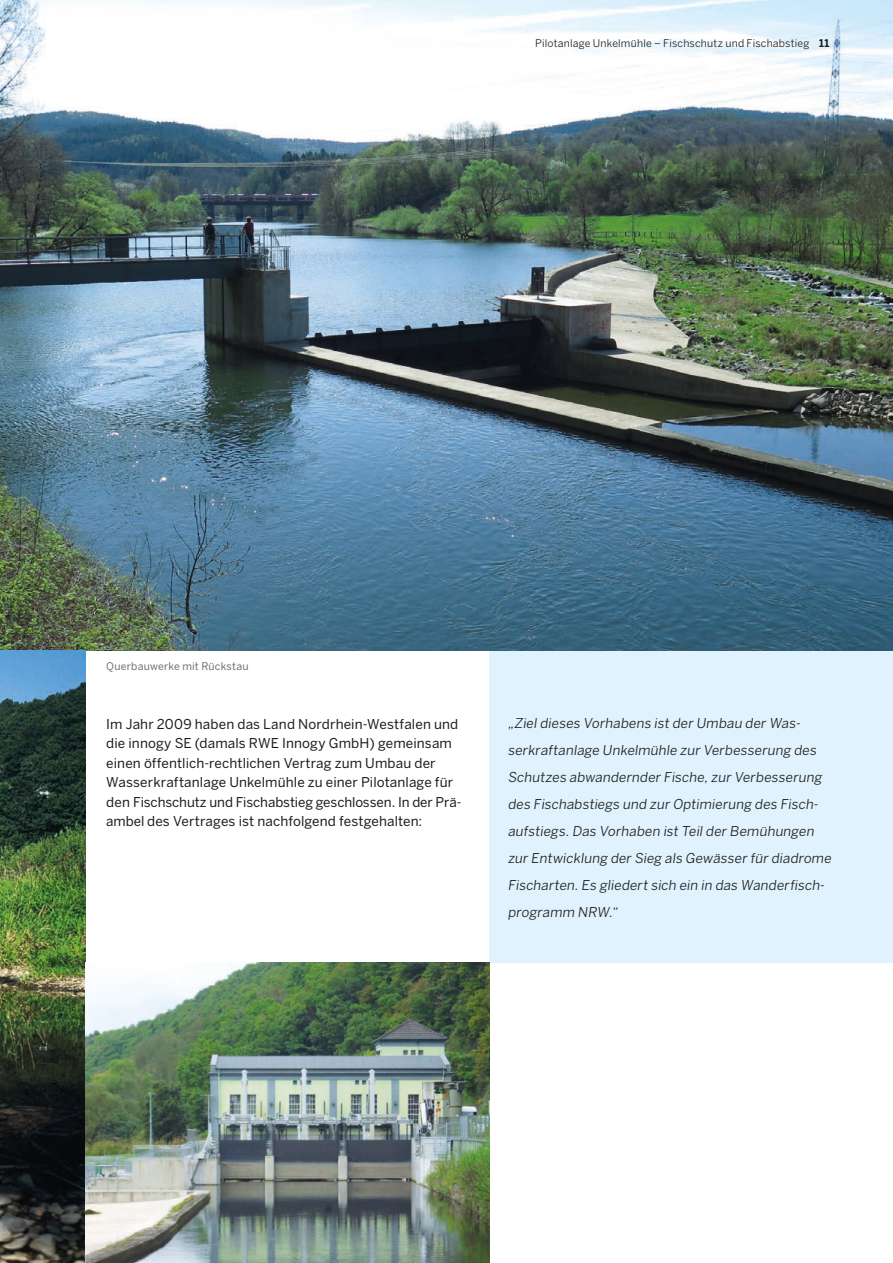
<style>
.page{position:relative;width:893px;height:1263px;background:#fff}
.page>*{position:absolute;margin:0;border:0;box-sizing:border-box;transform-origin:0 0}
.t1{font:13.5px/27px "Benton Sans";color:#1d1d1b}
.t2{font:13.5px/19.5px "Benton Sans";letter-spacing:.005em;color:#1d1d1b}
.t3{font:10.5px "Benton Sans";letter-spacing:.02em;color:#1d1d1b}
.t4{font:10.5px "Benton Sans";letter-spacing:.02em;color:#70706f}
.s1{font-weight:700}
</style>
<div class="page">
<div style="left:489px;top:651px;width:404px;height:312px;background:#e0f2fd"></div>
<img style="left:0;top:0;width:893px;height:651px">
<img style="left:0;top:651px;width:85px;height:612px">
<img style="left:85px;top:963px;width:404px;height:300px">
<p class="t4" style="left:106px;top:660px;width:144px">Querbauwerke mit Rückstau</p>
<p class="t3" style="left:535px;top:37px;width:295px">Pilotanlage Unkelmühle – Fischschutz und Fischabstieg <span class="s1">11</span></p>
<p class="t2" style="left:106px;top:714px;width:357px">Im Jahr 2009 haben das Land Nordrhein-Westfalen und die innogy SE (damals RWE Innogy GmbH) gemeinsam einen öffentlich-rechtlichen Vertrag zum Umbau der Wasserkraftanlage Unkelmühle zu einer Pilotanlage für den Fischschutz und Fischabstieg geschlossen. In der Prä&shy;ambel des Vertrages ist nachfolgend festgehalten:</p>
<p class="t1" style="left:508px;top:709px;width:327px">„Ziel dieses Vorhabens ist der Umbau der Was&shy;serkraftanlage Unkelmühle zur Verbesserung des Schutzes abwandernder Fische, zur Verbesserung des Fischabstiegs und zur Optimierung des Fisch&shy;aufstiegs. Das Vorhaben ist Teil der Bemühungen zur Entwicklung der Sieg als Gewässer für diadrome Fischarten. Es gliedert sich ein in das Wanderfsch&shy;programm NRW.“</p>
</div>
